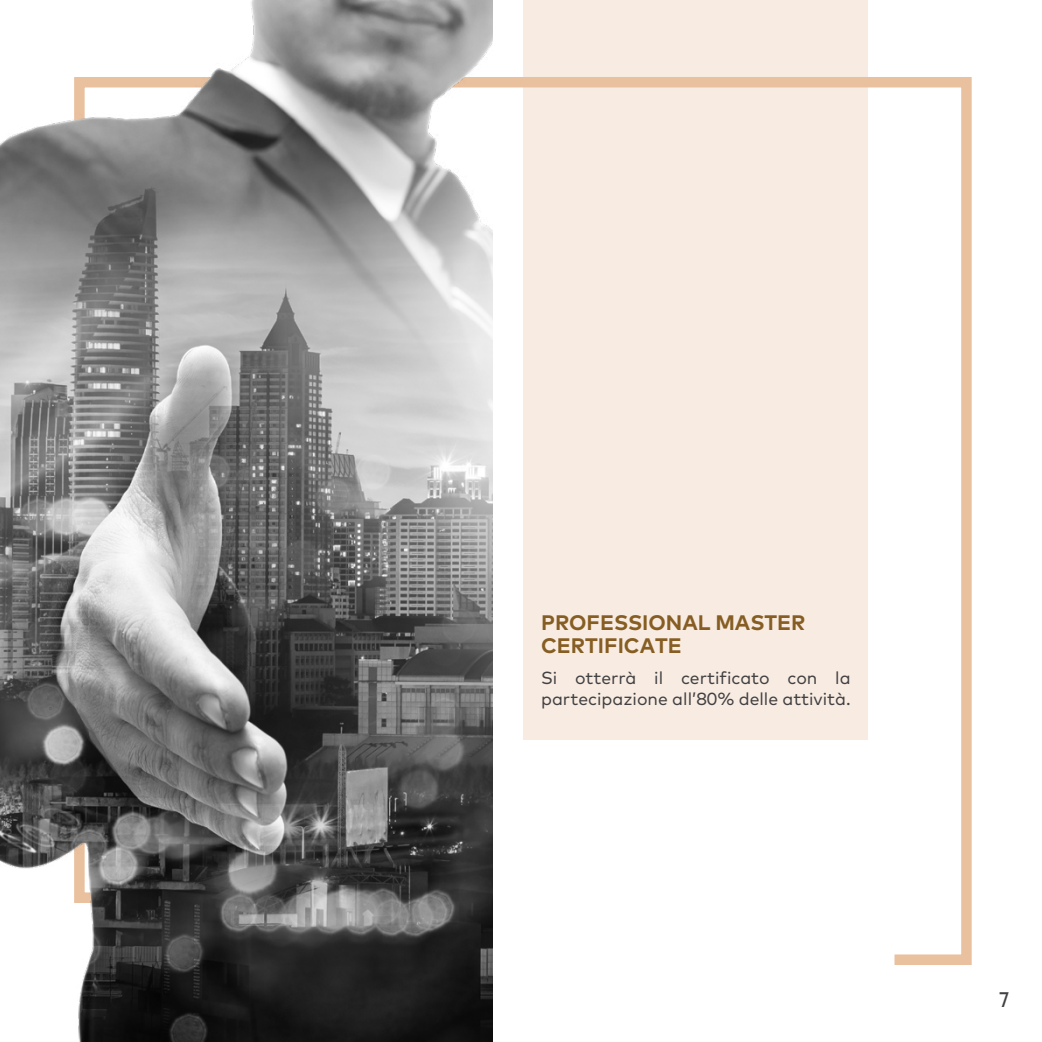
<style>
.page{position:relative;width:1042px;height:1042px;background:#fff}
.page>*{position:absolute;margin:0;border:0;box-sizing:border-box;transform-origin:0 0}
.t1{font:700 21px/22.8px "Mark";color:#865d22}
.t2{font:500 21px "Acre";color:#414042}
.t3{font:17.5px/21px "Mark";color:#414042}
</style>
<div class="page">
<div style="left:523px;top:0;width:345px;height:739px;background:#f8ece2"></div>
<svg style="left:493px;top:77px;width:479px;height:888px"></svg>
<img style="left:0;top:0;width:493px;height:1042px">
<p class="t1" style="left:541px;top:610px;width:266px">PROFESSIONAL MASTER<br>CERTIFICATE</p>
<p class="t3" style="left:541px;top:666px;width:311px">Si otterrà il certificato con la partecipazione all’80% delle attività.</p>
<p class="t2" style="left:999px;top:985px;width:11px">7</p>
</div>
